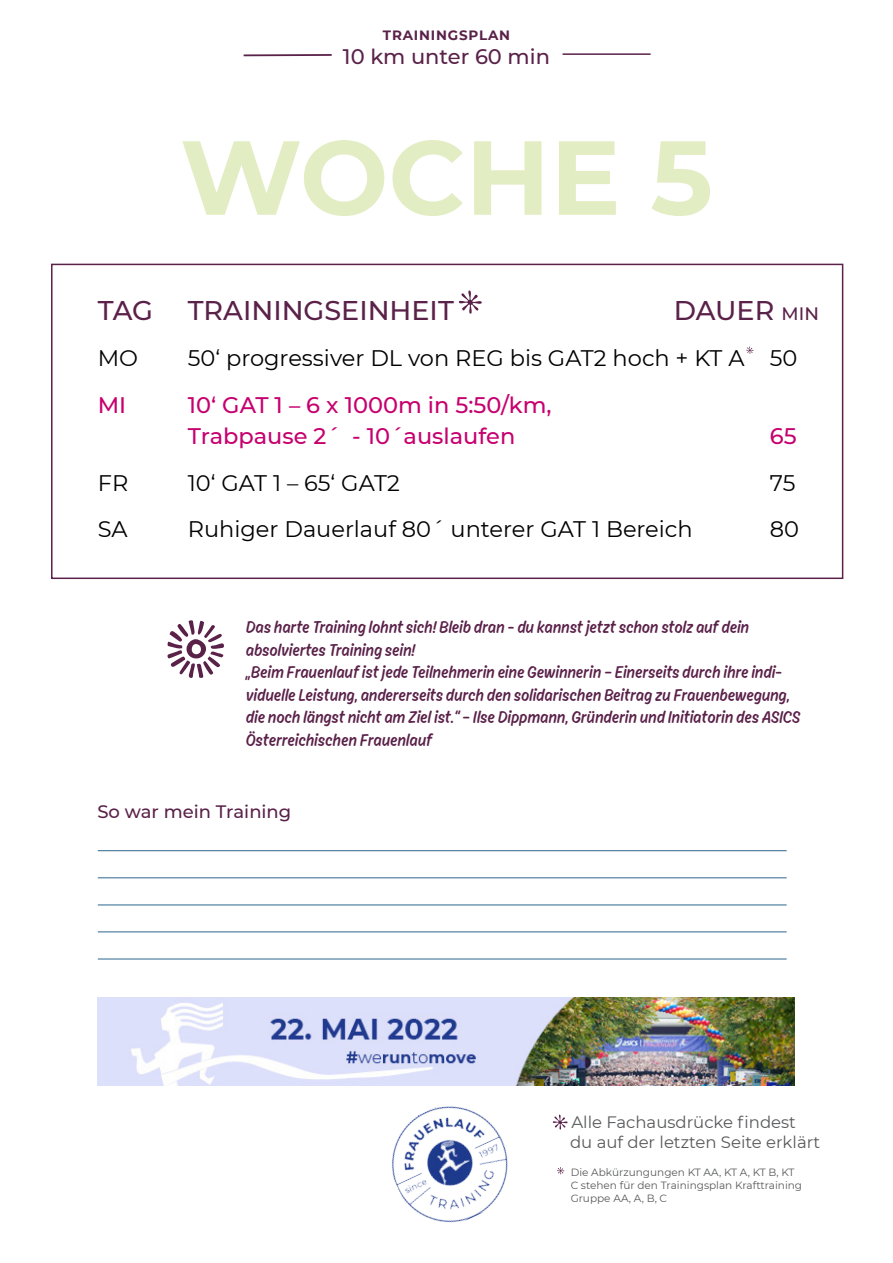
<style>
.page{position:relative;width:893px;height:1263px;background:#fff}
.page>*{position:absolute;margin:0;border:0;box-sizing:border-box;transform-origin:0 0}
.t1{font:700 105px "Montserrat";color:#e2edc3}
.t2{font:500 27px "Montserrat";color:#5a2149}
.t3{font:22.5px "Montserrat";color:#000}
.t4{font:500 22.5px/31.5px "Montserrat";color:#c6006f}
.t5{font:500 21px "Montserrat";color:#5a2149}
.t6{font:100 18px/22.5px "Ahkio";letter-spacing:.01em;color:#5a2149}
.t7{font:500 18px "Montserrat";color:#5a2149}
.t8{font:16.5px/19.8px "Montserrat";color:#58595b}
.t9{font:700 13.5px "Montserrat";letter-spacing:.06em;color:#5a2149}
.t10{font:10.5px/12.6px "Montserrat";color:#58595b}
</style>
<div class="page">
<svg style="left:557px;top:1167px;width:7px;height:7px"></svg>
<hr style="left:244px;top:54px;width:88px;height:2px;background:#5a2149">
<hr style="left:562px;top:53px;width:89px;height:2px;background:#5a2149">
<img style="left:392px;top:1106px;width:116px;height:117px">
<svg style="left:553px;top:1115px;width:15px;height:14px"></svg>
<img style="left:98px;top:998px;width:697px;height:87px">
<hr style="left:98px;top:932px;width:689px;height:1px;background:#2c658f">
<hr style="left:98px;top:959px;width:689px;height:1px;background:#2c658f">
<hr style="left:98px;top:850px;width:689px;height:1px;background:#2c658f">
<hr style="left:98px;top:877px;width:689px;height:1px;background:#2c658f">
<hr style="left:98px;top:905px;width:689px;height:1px;background:#2c658f">
<div style="left:51px;top:264px;width:792px;height:315px;border:2px solid #5a2149"></div>
<svg style="left:168px;top:620px;width:56px;height:58px"></svg>
<svg style="left:459px;top:291px;width:23px;height:23px"></svg>
<svg style="left:746px;top:347px;width:7px;height:7px"></svg>
<p class="t9" style="left:383px;top:25px;width:129px">TRAININGSPLAN</p>
<p class="t5" style="left:343px;top:42px;width:208px">10 km unter 60 min</p>
<h1 class="t1" style="left:180px;top:102px;width:534px">WOCHE 5</h1>
<h2 class="t2" style="left:98px;top:291px;width:57px">Tag</h2>
<h2 class="t2" style="left:188px;top:291px;width:260px">Train ingsein heit</h2>
<h2 class="t2" style="left:674px;top:291px;width:61px">Dauer</h2>
<p class="t7" style="left:782px;top:301px;width:35px">min</p>
<p class="t3" style="left:98px;top:343px;width:42px">MO</p>
<p class="t3" style="left:188px;top:343px;width:611px">50‘ progressiver DL von REG bis GAT2 hoch + KT A 50</p>
<p class="t4" style="left:98px;top:388px;width:25px">MI</p>
<p class="t4" style="left:188px;top:388px;width:365px">10‘ GAT 1 – 6 x 1000m in 5:50/km,<br>Trabpause 2´ - 10´auslaufen</p>
<p class="t4" style="left:770px;top:420px;width:28px">65</p>
<p class="t3" style="left:98px;top:467px;width:32px">FR</p>
<p class="t3" style="left:188px;top:467px;width:214px">10‘ GAT 1 – 65‘ GAT2</p>
<p class="t3" style="left:770px;top:467px;width:27px">75</p>
<p class="t3" style="left:98px;top:514px;width:31px">SA</p>
<p class="t3" style="left:188px;top:514px;width:506px">Ruhiger Dauerlauf 80´ unterer GAT 1 Bereich</p>
<p class="t3" style="left:770px;top:514px;width:31px">80</p>
<p class="t6" style="left:246px;top:616px;width:556px">Das harte Training lohnt sich! Bleib dran - du kannst jetzt schon stolz auf dein absolviertes Training sein!<br>„Beim Frauenlauf ist jede Teilnehmerin eine Gewinnerin – Einerseits durch ihre indi&shy;viduelle Leistung, andererseits durch den solidarischen Beitrag zu Frauenbewegung, die noch längst nicht am Ziel ist.“ – Ilse Dippmann, Gründerin und Initiatorin des ASICS Österreichischen Frauenlauf</p>
<p class="t7" style="left:97px;top:799px;width:195px">So war mein Training</p>
<p class="t8" style="left:570px;top:1112px;width:252px">Alle Fachausdrücke findest du auf der letzten Seite erklärt</p>
<p class="t10" style="left:571px;top:1166px;width:233px">Die Abkürzungungen KT AA, KT A, KT B, KT<br>C stehen für den Trainingsplan Krafttraining<br>Gruppe AA, A, B, C</p>
</div>
